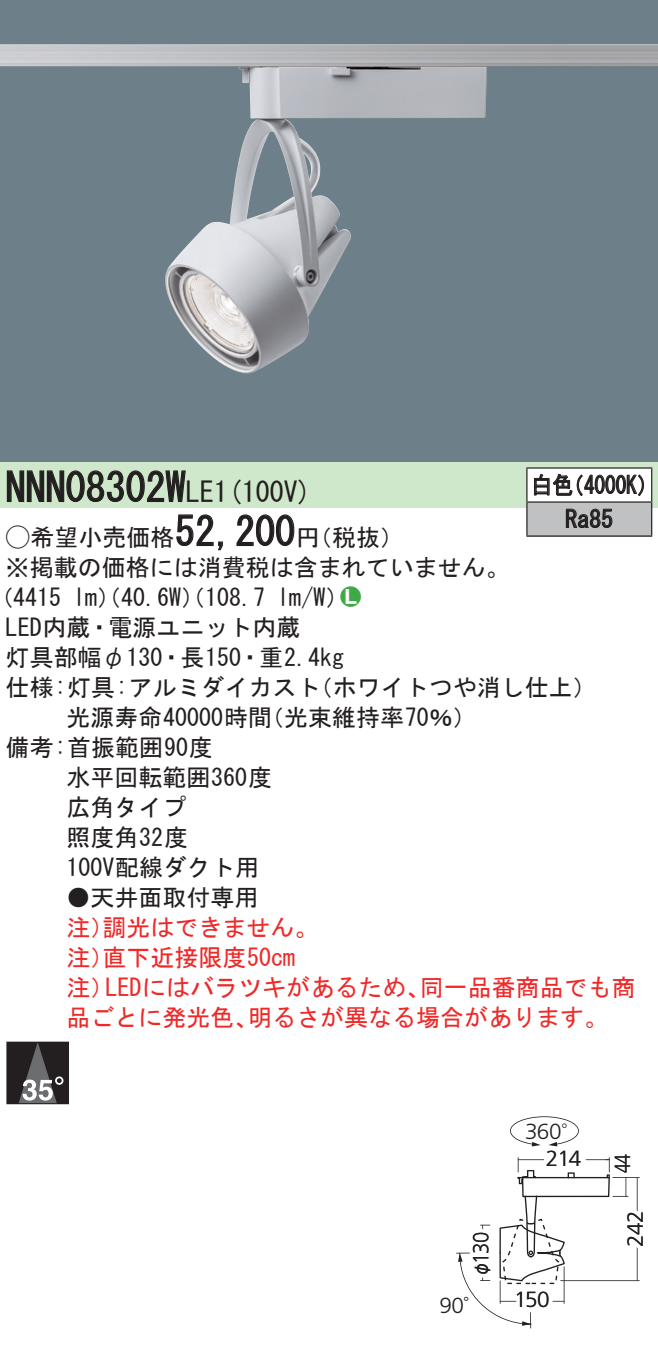
<style>
.page{position:relative;width:658px;height:1349px;background:#fff}
.page>*{position:absolute;margin:0;border:0;box-sizing:border-box;transform-origin:0 0}
.t1{font:40px "MS Gothic";color:#231f20}
.t2{font:28px "MS Gothic";color:#231f20}
.t3{font:24px/30px "MS Gothic";color:#231f20}
.t4{font:24px/30px "MS Gothic";color:#ee2928}
.t5{font:24px/34px "MS Gothic";color:#231f20;scale:.88 1}
.t6{font:24px "Ford Classification 1";color:#3fa948}
.t7{font:300 22px "Frutiger LT Std";letter-spacing:-.025em;color:#231f20}
.t8{font:300 22px "Frutiger LT Std";letter-spacing:-.025em;color:#231f20;scale:.93 1}
.t9{font:300 22px "Frutiger LT Std";letter-spacing:-.025em;color:#231f20;scale:.82 1}
.t10{font:18px "Gothic MB101 Pro Regular 90 pv RKSJ H";color:#231f20;scale:.9 1}
.s1{font-size:40px}
.s2{font-family:"Ford Classification 1"}
.s3{color:#fff}
.s4{font-family:"Gothic MB101 Pro Regular 90 pv RKSJ H";font-weight:400;font-size:18px}
</style>
<div class="page">
<div style="left:0;top:0;width:658px;height:462px;background:#6d7f88"></div>
<img style="left:0;top:44px;width:487px;height:329px">
<div style="left:0;top:462px;width:658px;height:45px;background:#cfe7ca"></div>
<svg style="left:6px;top:470px;width:180px;height:32px"></svg>
<svg style="left:176px;top:514px;width:47px;height:37px"></svg>
<svg style="left:236px;top:514px;width:59px;height:32px"></svg>
<div style="left:7px;top:1042px;width:61px;height:61px;background:#231f20"></div>
<div style="left:7px;top:1041px;width:62px;height:63px;border:1px solid #231f20"></div>
<svg style="left:18px;top:1042px;width:44px;height:61px"></svg>
<div style="left:527px;top:468px;width:124px;height:34px;background:#fff"></div>
<div style="left:527px;top:502px;width:124px;height:34px;background:#c0c1c3"></div>
<hr style="left:526px;top:467px;width:126px;height:2px;background:#231f20">
<hr style="left:526px;top:468px;width:1px;height:33px;background:#231f20">
<hr style="left:651px;top:468px;width:1px;height:33px;background:#231f20">
<hr style="left:526px;top:501px;width:126px;height:2px;background:#231f20">
<hr style="left:526px;top:502px;width:1px;height:33px;background:#231f20">
<hr style="left:651px;top:502px;width:1px;height:33px;background:#231f20">
<hr style="left:526px;top:535px;width:126px;height:2px;background:#231f20">
<svg style="left:534px;top:473px;width:110px;height:23px"></svg>
<svg style="left:565px;top:508px;width:47px;height:20px"></svg>
<svg style="left:456px;top:1116px;width:184px;height:212px"></svg>
<h1 class="t1" style="left:6px;top:467px;width:162px">NNN08302</h1>
<p class="t2" style="left:166px;top:478px;width:147px"><span class="s1">W</span>LE (1 100 (V</p>
<p class="t5" style="left:565px;top:468px;width:56px;text-indent:-34px">白色<br>Ra85</p>
<p class="t5" style="left:563px;top:468px;width:110px">（4000 (K</p>
<h1 class="t1" style="left:175px;top:511px;width:121px">52,200</h1>
<p class="t3" style="left:6px;top:522px;width:505px"><span class="s2">A</span>希望小売価格<br>※掲載の価格には消費税は含まれていません。</p>
<p class="t6" style="left:340px;top:585px;width:22px">2<span class="s3">7</span></p>
<p class="t3" style="left:296px;top:522px;width:109px">（円税抜(</p>
<p class="t3" style="left:277px;top:582px;width:73px">l m (W/</p>
<p class="t3" style="left:-11px;top:582px;width:74px">（4415</p>
<p class="t3" style="left:6px;top:612px;width:296px">LED内蔵・電源ユニット内蔵</p>
<p class="t3" style="left:6px;top:642px;width:340px">灯具部幅φ130・長150・重2.4kg</p>
<p class="t3" style="left:309px;top:672px;width:290px">（ホワイトつや消し仕上(</p>
<p class="t3" style="left:73px;top:582px;width:193px">lm）（40.6 ）（W 108.7</p>
<p class="t3" style="left:260px;top:672px;width:218px;text-indent:-254px">仕様:灯具:アルミダイカスト<br>（光束維持率70％(</p>
<p class="t3" style="left:6px;top:702px;width:268px;text-indent:61px">光源寿命40000時間備考:首振範囲90度</p>
<p class="t3" style="left:66px;top:762px;width:207px">水平回転範囲360度広角タイプ<br>照度角32度<br>100V配線ダクト用</p>
<p class="t3" style="left:66px;top:882px;width:193px">●天井面取付専用</p>
<p class="t4" style="left:102px;top:912px;width:217px">調光はできません。</p>
<p class="t4" style="left:102px;top:912px;width:194px;text-indent:-36px">注）<br>直下近接限度50cm</p>
<p class="t4" style="left:66px;top:942px;width:49px">注）</p>
<p class="t4" style="left:66px;top:972px;width:49px">注）</p>
<p class="t4" style="left:105px;top:972px;width:326px">LEDにはバラツキがあるため、</p>
<p class="t4" style="left:420px;top:972px;width:217px">同一品番商品でも商</p>
<p class="t4" style="left:66px;top:1002px;width:193px">品ごとに発光色、</p>
<p class="t4" style="left:248px;top:1002px;width:362px">明るさが異なる場合があります。</p>
<p class="t8" style="left:468px;top:1264px;width:36px;rotate:-90deg">130</p>
<p class="t10" style="left:466px;top:1276px;width:19px;rotate:-90deg">φ</p>
<p class="t7" style="left:439px;top:1292px;width:31px">90˚</p>
<p class="t7" style="left:525px;top:1118px;width:56px">360<span class="s4">°</span></p>
<p class="t7" style="left:546px;top:1146px;width:37px">214</p>
<p class="t9" style="left:610px;top:1173px;width:26px;rotate:-90deg">44</p>
<p class="t7" style="left:622px;top:1247px;width:38px;rotate:-90deg">242</p>
<p class="t7" style="left:514px;top:1287px;width:37px">150</p>
</div>
